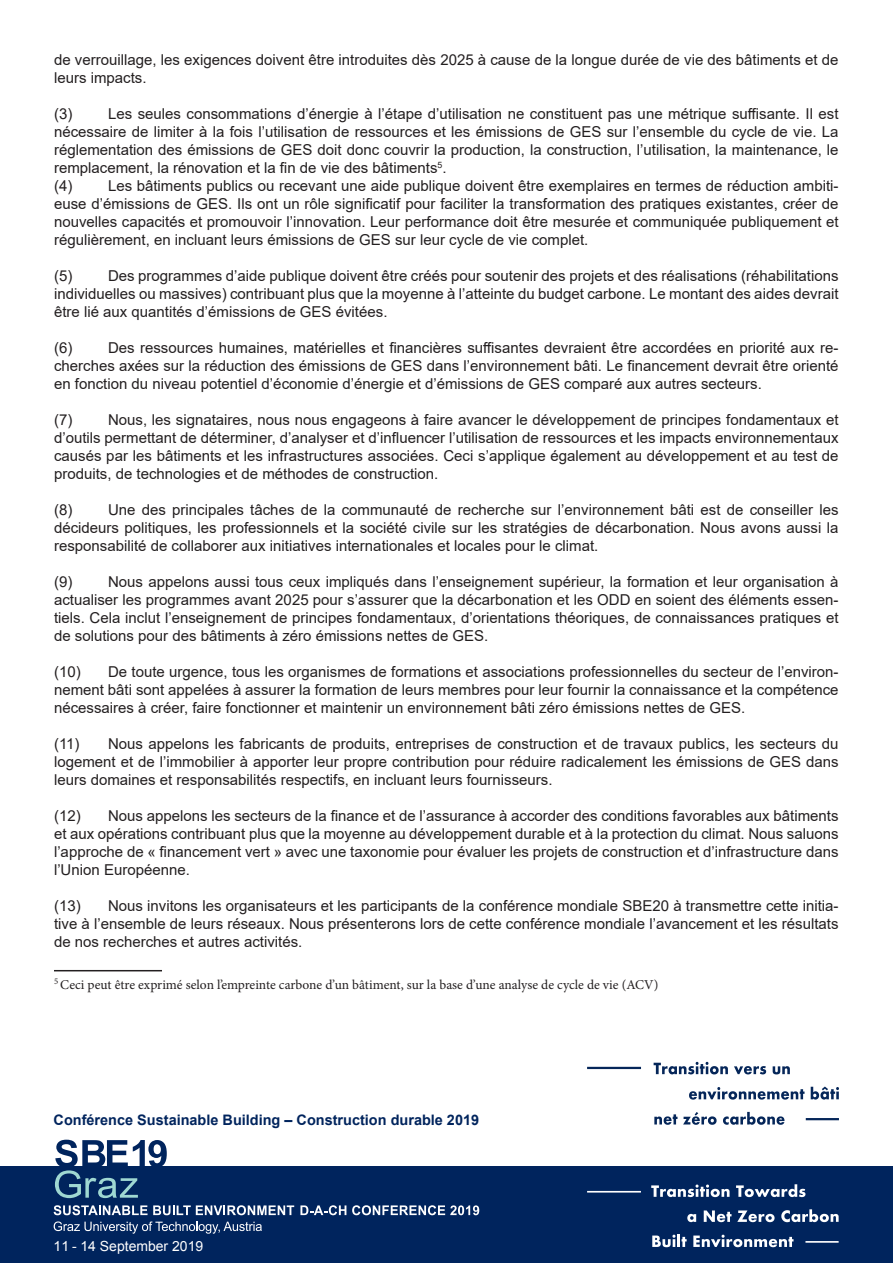
<style>
.page{position:relative;width:893px;height:1263px;background:#fff}
.page>*{position:absolute;margin:0;border:0;box-sizing:border-box;transform-origin:0 0}
.t1{font:15px/18px "Arial";color:#231f20;text-align:justify}
.t2{font:700 14.4px "Arial";color:#00245d}
.t3{font:13.95px "Arial";color:#fff}
.t4{font:13.5px "Minion Pro";color:#231f20}
</style>
<div class="page">
<div style="left:0;top:1166px;width:893px;height:97px;background:#00245d"></div>
<svg style="left:55px;top:1140px;width:112px;height:58px"></svg>
<svg style="left:300px;top:1205px;width:46px;height:10px"></svg>
<svg style="left:352px;top:1205px;width:127px;height:10px"></svg>
<svg style="left:54px;top:1205px;width:240px;height:10px"></svg>
<svg style="left:54px;top:1221px;width:208px;height:13px"></svg>
<svg style="left:651px;top:1184px;width:78px;height:13px"></svg>
<svg style="left:736px;top:1184px;width:69px;height:13px"></svg>
<svg style="left:687px;top:1214px;width:9px;height:8px"></svg>
<svg style="left:704px;top:1210px;width:27px;height:12px"></svg>
<svg style="left:737px;top:1210px;width:37px;height:12px"></svg>
<svg style="left:781px;top:1209px;width:58px;height:13px"></svg>
<svg style="left:652px;top:1234px;width:35px;height:13px"></svg>
<svg style="left:693px;top:1235px;width:100px;height:12px"></svg>
<hr style="left:805px;top:1241px;width:34px;height:2px;background:#fff">
<hr style="left:587px;top:1191px;width:54px;height:1px;background:#fff">
<hr style="left:54px;top:970px;width:108px;height:1px;background:#231f20">
<svg style="left:654px;top:1062px;width:74px;height:12px"></svg>
<svg style="left:734px;top:1066px;width:32px;height:8px"></svg>
<svg style="left:773px;top:1066px;width:17px;height:8px"></svg>
<svg style="left:689px;top:1087px;width:115px;height:12px"></svg>
<svg style="left:811px;top:1086px;width:28px;height:13px"></svg>
<svg style="left:654px;top:1114px;width:23px;height:11px"></svg>
<svg style="left:683px;top:1112px;width:34px;height:13px"></svg>
<svg style="left:723px;top:1112px;width:61px;height:13px"></svg>
<hr style="left:587px;top:1067px;width:54px;height:2px;background:#052659">
<hr style="left:806px;top:1118px;width:33px;height:2px;background:#052659">
<p class="t1" style="left:54px;top:51px;width:786px">de verrouillage, les exigences doivent être introduites dès 2025 à cause de la longue durée de vie des bâtiments et de leurs impacts.</p>
<p class="t1" style="left:54px;top:105px;width:786px">(3) Les seules consommations d’énergie à l’étape d’utilisation ne constituent pas une métrique suffisante. Il est nécessaire de limiter à la fois l’utilisation de ressources et les émissions de GES sur l’ensemble du cycle de vie. La réglementation des émissions de GES doit donc couvrir la production, la construction, l’utilisation, la maintenance, le remplacement, la rénovation et la fin de vie des bâtiments<sup>5</sup>.</p>
<p class="t1" style="left:54px;top:177px;width:786px">(4) Les bâtiments publics ou recevant une aide publique doivent être exemplaires en termes de réduction ambiti&shy;euse d’émissions de GES. Ils ont un rôle significatif pour faciliter la transformation des pratiques existantes, créer de nouvelles capacités et promouvoir l’innovation. Leur performance doit être mesurée et communiquée publiquement et régulièrement, en incluant leurs émissions de GES sur leur cycle de vie complet.</p>
<p class="t1" style="left:54px;top:267px;width:786px">(5) Des programmes d’aide publique doivent être créés pour soutenir des projets et des réalisations (réhabilitations individuelles ou massives) contribuant plus que la moyenne à l’atteinte du budget carbone. Le montant des aides devrait être lié aux quantités d’émissions de GES évitées.</p>
<p class="t1" style="left:54px;top:339px;width:786px">(6) Des ressources humaines, matérielles et financières suffisantes devraient être accordées en priorité aux re&shy;cherches axées sur la réduction des émissions de GES dans l’environnement bâti. Le financement devrait être orienté en fonction du niveau potentiel d’économie d’énergie et d’émissions de GES comparé aux autres secteurs.</p>
<p class="t1" style="left:54px;top:411px;width:786px">(7) Nous, les signataires, nous nous engageons à faire avancer le développement de principes fondamentaux et d’outils permettant de déterminer, d’analyser et d’influencer l’utilisation de ressources et les impacts environnementaux causés par les bâtiments et les infrastructures associées. Ceci s’applique également au développement et au test de produits, de technologies et de méthodes de construction.</p>
<p class="t1" style="left:54px;top:501px;width:786px">(8) Une des principales tâches de la communauté de recherche sur l’environnement bâti est de conseiller les décideurs politiques, les professionnels et la société civile sur les stratégies de décarbonation. Nous avons aussi la responsabilité de collaborer aux initiatives internationales et locales pour le climat.</p>
<p class="t1" style="left:54px;top:573px;width:786px">(9) Nous appelons aussi tous ceux impliqués dans l’enseignement supérieur, la formation et leur organisation à actualiser les programmes avant 2025 pour s’assurer que la décarbonation et les ODD en soient des éléments essen&shy;tiels. Cela inclut l’enseignement de principes fondamentaux, d’orientations théoriques, de connaissances pratiques et de solutions pour des bâtiments à zéro émissions nettes de GES.</p>
<p class="t1" style="left:54px;top:663px;width:786px">(10) De toute urgence, tous les organismes de formations et associations professionnelles du secteur de l’environ&shy;nement bâti sont appelées à assurer la formation de leurs membres pour leur fournir la connaissance et la compétence nécessaires à créer, faire fonctionner et maintenir un environnement bâti zéro émissions nettes de GES.</p>
<p class="t1" style="left:54px;top:735px;width:786px">(11) Nous appelons les fabricants de produits, entreprises de construction et de travaux publics, les secteurs du logement et de l’immobilier à apporter leur propre contribution pour réduire radicalement les émissions de GES dans leurs domaines et responsabilités respectifs, en incluant leurs fournisseurs.</p>
<p class="t1" style="left:54px;top:807px;width:786px">(12) Nous appelons les secteurs de la finance et de l’assurance à accorder des conditions favorables aux bâtiments et aux opérations contribuant plus que la moyenne au développement durable et à la protection du climat. Nous saluons l’approche de « financement vert » avec une taxonomie pour évaluer les projets de construction et d’infrastructure dans l’Union Européenne.</p>
<p class="t1" style="left:54px;top:897px;width:786px">(13) Nous invitons les organisateurs et les participants de la conférence mondiale SBE20 à transmettre cette initia&shy;tive à l’ensemble de leurs réseaux. Nous présenterons lors de cette conférence mondiale l’avancement et les résultats de nos recherches et autres activités.</p>
<p class="t4" style="left:54px;top:975px;width:606px"><sup>5</sup> Ceci peut être exprimé selon l’empreinte carbone d’un bâtiment, sur la base d’une analyse de cycle de vie (ACV)</p>
<p class="t2" style="left:54px;top:1109px;width:427px">Conférence Sustainable Building – Construction durable 2019</p>
<p class="t3" style="left:54px;top:1237px;width:151px">11 - 14 September 2019</p>
</div>
